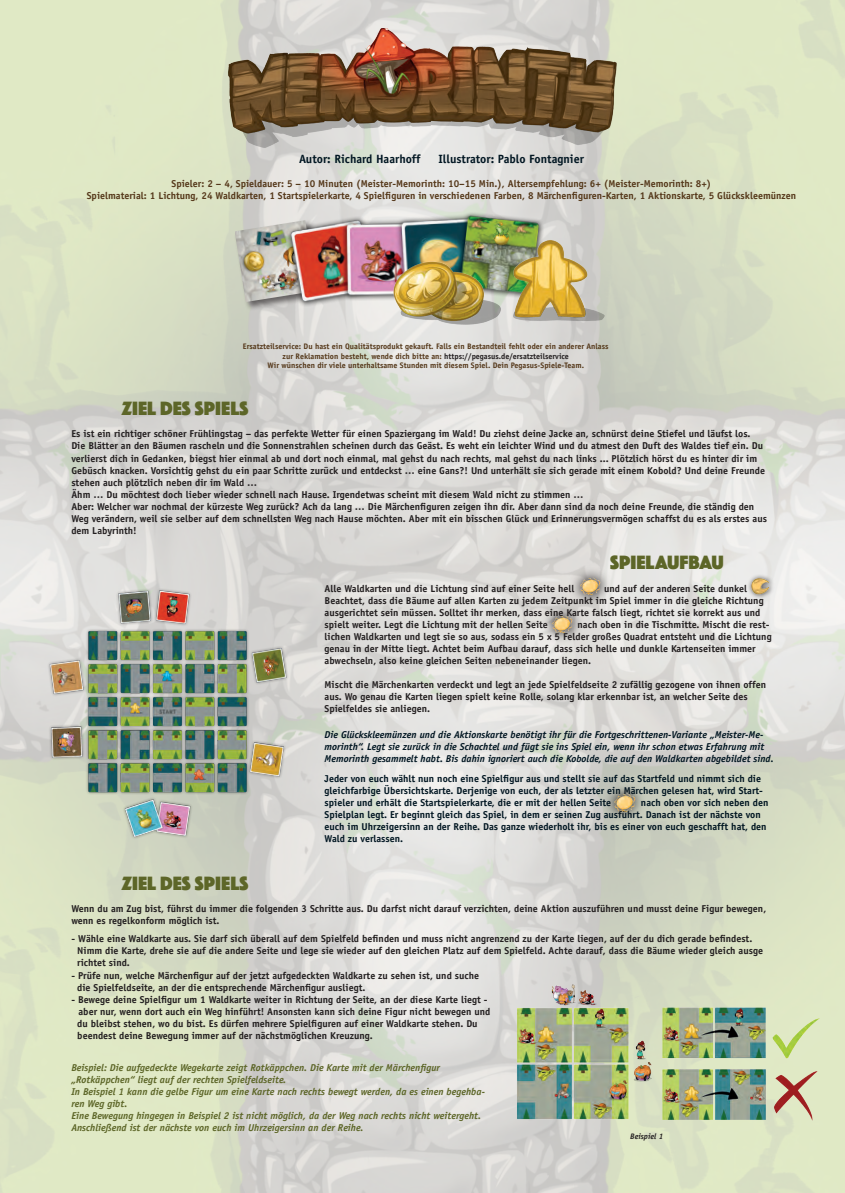
<style>
.page{position:relative;width:845px;height:1193px;background:#fff}
.page>*{position:absolute;margin:0;border:0;box-sizing:border-box;transform-origin:0 0}
.t1{font:20px "Phosphate Solid";color:#5d6628}
.t2{font:700 12px "Officina Sans";color:#011622}
.t3{font:700 10px/12px "Officina Sans";color:#231f20}
.t4{font:700 10px/12px "Officina Sans";color:#011622}
.t5{font:italic 700 10px/12px "Officina Sans";color:#5d6628}
.t6{font:italic 700 10px/12px "Officina Sans";color:#011622}
.t7{font:700 10px/12px "Officina Sans";color:#55381a;text-align:center}
.t8{font:700 8px/9.6px "Officina Sans";color:#55381a;text-align:center}
.t9{font:italic 700 8px "Officina Sans";color:#231f20}
.s1{color:#231f20}
</style>
<div class="page">
<img style="left:202px;top:15px;width:440px;height:142px">
<img style="left:212px;top:161px;width:444px;height:232px">
<img style="left:382px;top:224px;width:120px;height:126px">
<img style="left:493px;top:226px;width:116px;height:106px">
<svg style="left:540px;top:604px;width:44px;height:40px"></svg>
<img style="left:550px;top:614px;width:23px;height:19px">
<svg style="left:568px;top:566px;width:44px;height:40px"></svg>
<img style="left:579px;top:577px;width:22px;height:19px">
<div style="left:745px;top:573px;width:29px;height:27px;background:#231f20;opacity:.77"></div>
<img style="left:748px;top:577px;width:23px;height:19px">
<img style="left:7px;top:565px;width:303px;height:294px">
<svg style="left:602px;top:783px;width:44px;height:40px"></svg>
<img style="left:613px;top:793px;width:22px;height:19px">
<img style="left:492px;top:975px;width:169px;height:164px">
<img style="left:649px;top:997px;width:179px;height:137px">
<p class="t2" style="left:299px;top:151px;width:123px">Autor: Richard Haarhoff</p>
<p class="t2" style="left:438px;top:151px;width:147px">Illustrator: Pablo Fontagnier</p>
<p class="t7" style="left:87px;top:177px;width:710px">Spieler: 2 – 4, Spieldauer: 5 – 10 Minuten (Meister-Memorinth: 10–15 Min.), Altersempfehlung: 6+ (Meister-Memorinth: 8+)<br>Spielmaterial: 1 Lichtung, 24 Waldkarten, 1 Startspielerkarte, 4 Spielfiguren in verschiedenen Farben, 8 Märchenfiguren-Karten, 1 Aktionskarte, 5 Glückskleemünzen</p>
<p class="t8" style="left:243px;top:342px;width:367px">Ersatzteilservice: Du hast ein Qualitätsprodukt gekauft. Falls ein Bestandteil fehlt oder ein anderer Anlass zur Reklamation besteht, wende dich bitte an: <span class="s1">https://pegasus.de/ersatzteilservice<br></span>Wir wünschen dir viele unterhaltsame Stunden mit diesem Spiel. Dein Pegasus-Spiele-Team.</p>
<h1 class="t1" style="left:122px;top:394px;width:128px">ZIEL DES SPIELS</h1>
<p class="t3" style="left:71px;top:428px;width:696px">Es ist ein richtiger schöner Frühlingstag – das perfekte Wetter für einen Spaziergang im Wald! Du ziehst deine Jacke an, schnürst deine Stiefel und läufst los.<br>Die Blätter an den Bäumen rascheln und die Sonnenstrahlen scheinen durch das Geäst. Es weht ein leichter Wind und du atmest den Duft des Waldes tief ein. Du verlierst dich in Gedanken, biegst hier einmal ab und dort noch einmal, mal gehst du nach rechts, mal gehst du nach links ... Plötzlich hörst du es hinter dir im Gebüsch knacken. Vorsichtig gehst du ein paar Schritte zurück und entdeckst … eine Gans?! Und unterhält sie sich gerade mit einem Kobold? Und deine Freunde stehen auch plötzlich neben dir im Wald …<br>Ähm … Du möchtest doch lieber wieder schnell nach Hause. Irgendetwas scheint mit diesem Wald nicht zu stimmen …<br>Aber: Welcher war nochmal der kürzeste Weg zurück? Ach da lang … Die Märchenfiguren zeigen ihn dir. Aber dann sind da noch deine Freunde, die ständig den Weg verändern, weil sie selber auf dem schnellsten Weg nach Hause möchten. Aber mit ein bisschen Glück und Erinnerungsvermögen schaffst du es als erstes aus dem Labyrinth!</p>
<h1 class="t1" style="left:610px;top:548px;width:115px">SPIELAUFBAU</h1>
<h1 class="t1" style="left:122px;top:869px;width:128px">ZIEL DES SPIELS</h1>
<p class="t3" style="left:324px;top:582px;width:251px">Alle Waldkarten und die Lichtung sind auf einer Seite hell</p>
<p class="t3" style="left:324px;top:582px;width:440px;text-indent:279px">und auf der anderen Seite dunkel Beachtet, dass die Bäume auf allen Karten zu jedem Zeitpunkt im Spiel immer in die gleiche Richtung ausgerichtet sein müssen. Solltet ihr merken, dass eine Karte falsch liegt, richtet sie korrekt aus und spielt weiter. Legt die Lichtung mit der hellen Seite</p>
<p class="t3" style="left:324px;top:618px;width:448px;text-indent:253px">nach oben in die Tischmitte. Mischt die rest&shy;lichen Waldkarten und legt sie so aus, sodass ein 5 x 5 Felder großes Quadrat entsteht und die Lichtung genau in der Mitte liegt. Achtet beim Aufbau darauf, dass sich helle und dunkle Kartenseiten immer abwechseln, also keine gleichen Seiten nebeneinander liegen.</p>
<p class="t3" style="left:324px;top:678px;width:443px">Mischt die Märchenkarten verdeckt und legt an jede Spielfeldseite 2 zufällig gezogene von ihnen offen aus. Wo genau die Karten liegen spielt keine Rolle, solang klar erkennbar ist, an welcher Seite des<br>Spielfeldes sie anliegen.</p>
<p class="t6" style="left:324px;top:728px;width:450px">Die Glückskleemünzen und die Aktionskarte benötigt ihr für die Fortgeschrittenen-Variante „Meister-Me&shy;morinth“. Legt sie zurück in die Schachtel und fügt sie ins Spiel ein, wenn ihr schon etwas Erfahrung mit<br>Memorinth gesammelt habt. Bis dahin ignoriert auch die Kobolde, die auf den Waldkarten abgebildet sind.</p>
<p class="t4" style="left:324px;top:772px;width:439px">Jeder von euch wählt nun noch eine Spielfigur aus und stellt sie auf das Startfeld und nimmt sich die gleichfarbige Übersichtskarte. Derjenige von euch, der als letzter ein Märchen gelesen hat, wird Start&shy;spieler und erhält die Startspielerkarte, die er mit der hellen Seite</p>
<p class="t4" style="left:324px;top:796px;width:445px;text-indent:316px">nach oben vor sich neben den Spielplan legt. Er beginnt gleich das Spiel, in dem er seinen Zug ausführt. Danach ist der nächste von euch im Uhrzeigersinn an der Reihe. Das ganze wiederholt ihr, bis es einer von euch geschafft hat, den Wald zu verlassen.</p>
<p class="t3" style="left:71px;top:902px;width:696px">Wenn du am Zug bist, führst du immer die folgenden 3 Schritte aus. Du darfst nicht darauf verzichten, deine Aktion auszuführen und musst deine Figur bewegen, wenn es regelkonform möglich ist.</p>
<p class="t3" style="left:77px;top:932px;width:687px;text-indent:-6px">- Wähle eine Waldkarte aus. Sie darf sich überall auf dem Spielfeld befinden und muss nicht angrenzend zu der Karte liegen, auf der du dich gerade befindest.<br>Nimm die Karte, drehe sie auf die andere Seite und lege sie wieder auf den gleichen Platz auf dem Spielfeld. Achte darauf, dass die Bäume wieder gleich ausge richtet sind.</p>
<p class="t3" style="left:77px;top:970px;width:403px;text-indent:-6px">- Prüfe nun, welche Märchenfigur auf der jetzt aufgedeckten Waldkarte zu sehen ist, und suche die Spielfeldseite, an der die entsprechende Märchenfigur ausliegt.</p>
<p class="t3" style="left:77px;top:994px;width:414px;text-indent:-6px">- Bewege deine Spielfigur um 1 Waldkarte weiter in Richtung der Seite, an der diese Karte liegt - aber nur, wenn dort auch ein Weg hinführt! Ansonsten kann sich deine Figur nicht bewegen und du bleibst stehen, wo du bist. Es dürfen mehrere Spielfiguren auf einer Waldkarte stehen. Du beendest deine Bewegung immer auf der nächstmöglichen Kreuzung.</p>
<p class="t5" style="left:71px;top:1062px;width:415px">Beispiel: Die aufgedeckte Wegekarte zeigt Rotkäppchen. Die Karte mit der Märchenfigur „Rotkäppchen“ liegt auf der rechten Spielfeldseite.<br>In Beispiel 1 kann die gelbe Figur um eine Karte nach rechts bewegt werden, da es einen begehba&shy;ren Weg gibt.<br>Eine Bewegung hingegen in Beispiel 2 ist nicht möglich, da der Weg nach rechts nicht weitergeht.<br>Anschließend ist der nächste von euch im Uhrzeigersinn an der Reihe.</p>
<p class="t9" style="left:630px;top:1132px;width:34px">Beispiel 1</p>
</div>
